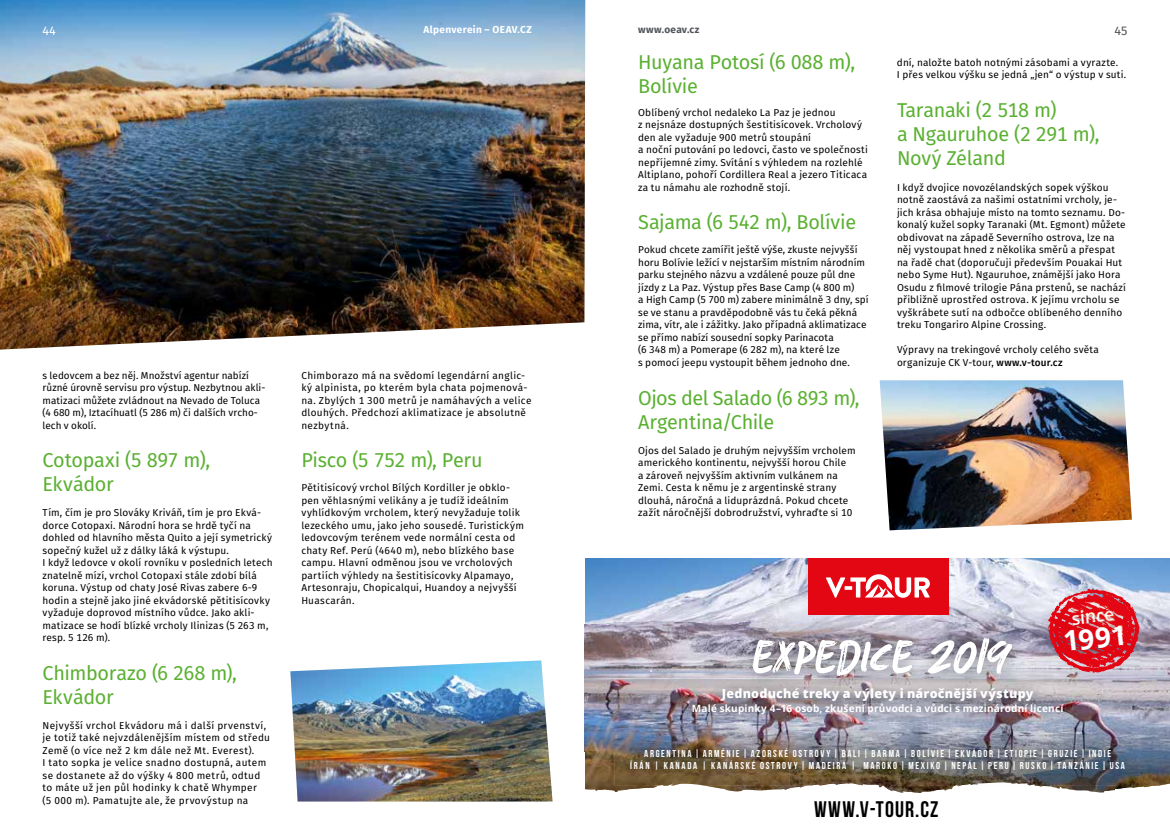
<style>
.page{position:relative;width:1170px;height:837px;background:#fff}
.page>*{position:absolute;margin:0;border:0;box-sizing:border-box;transform-origin:0 0}
.t1{font:55px "Markerfield W00";letter-spacing:.02em;color:#fff}
.t2{font:700 27.88px "Open Sans";color:#fff}
.t3{font:700 22.5px "Bebas Neue";letter-spacing:.055em;color:#000}
.t4{font:20px/24px "Fira Sans";letter-spacing:-.02em;color:#5ab031}
.t5{font:600 17.25px "Open Sans";color:#fff}
.t6{font:800 12.5px "Open Sans";letter-spacing:.015em;color:#fff}
.t7{font:12.5px "Fira Sans";color:#50535a}
.t8{font:12.5px "Fira Sans";color:#fff}
.t9{font:10px/12.5px "Fira Sans";letter-spacing:.015em;color:#000}
.t10{font:10px/12.5px "Fira Sans";letter-spacing:.035em;color:#000}
.t11{font:700 10px/12px "Bebas Neue";letter-spacing:.165em;color:#fff;text-align:center}
.t12{font:700 10px "Open Sans";letter-spacing:.02em;color:#fff}
.t13{font:700 10px "Fira Sans";letter-spacing:.035em;color:#fff}
.t14{font:700 10px "Fira Sans";letter-spacing:.035em;color:#50535a}
.s1{font-weight:500}
.s2{font-family:"Dobra";font-weight:500}
</style>
<div class="page">
<img style="left:0;top:0;width:585px;height:349px">
<img style="left:290px;top:660px;width:262px;height:141px">
<img style="left:879px;top:380px;width:252px;height:150px">
<img style="left:614px;top:622px;width:491px;height:171px">
<img style="left:585px;top:558px;width:115px;height:66px">
<img style="left:700px;top:558px;width:399px;height:64px">
<img style="left:1099px;top:558px;width:70px;height:234px">
<img style="left:585px;top:624px;width:29px;height:126px">
<img style="left:585px;top:750px;width:237px;height:41px">
<img style="left:878px;top:785px;width:83px;height:7px">
<img style="left:1029px;top:785px;width:70px;height:7px">
<img style="left:614px;top:622px;width:350px;height:81px">
<img style="left:614px;top:703px;width:525px;height:82px">
<img style="left:1047px;top:588px;width:92px;height:84px">
<div style="left:807px;top:557px;width:141px;height:57px;background:#e30613"></div>
<svg style="left:826px;top:574px;width:103px;height:23px"></svg>
<img style="left:1071px;top:593px;width:28px;height:18px">
<img style="left:1099px;top:593px;width:34px;height:29px">
<p class="t8" style="left:43px;top:22px;width:15px">44</p>
<p class="t13" style="left:423px;top:22px;width:110px">Alpenverein – OEAV.CZ</p>
<p class="t9" style="left:43px;top:369px;width:224px">s ledovcem a bez něj. Množství agentur nabízí různé úrovně servisu pro výstup. Nezbytnou akli&shy;matizaci můžete zvládnout na Nevado de Toluca (4 680 m), Iztacíhuatl (5 286 m) či dalších vrcho&shy;lech v okolí.</p>
<h3 class="t4" style="left:43px;top:449px;width:169px">Cotopaxi (5 897 m),<br>Ekvádor</h3>
<p class="t9" style="left:43px;top:507px;width:231px">Tím, čím je pro Slováky Kriváň, tím je pro Ekvá&shy;dorce Cotopaxi. Národní hora se hrdě tyčí na dohled od hlavního města Quito a její symetrický sopečný kužel už z dálky láká k výstupu.<br>I když ledovce v okolí rovníku v posledních letech znatelně mízí, vrchol Cotopaxi stále zdobí bílá koruna. Výstup od chaty José Rivas zabere 6-9 hodin a stejně jako jiné ekvádorské pětitisícovky vyžaduje doprovod místního vůdce. Jako akli&shy;matizace se hodí blízké vrcholy Ilinizas (5 263 m, resp. 5 126 m).</p>
<h3 class="t4" style="left:43px;top:662px;width:196px">Chimborazo (6 268 m),<br>Ekvádor</h3>
<p class="t10" style="left:43px;top:719px;width:229px">Nejvyšší vrchol Ekvádoru má i další prvenství, je totiž také nejvzdálenějším místem od středu Země (o více než 2 km dále než Mt. Everest).<br>I tato sopka je velice snadno dostupná, autem se dostanete až do výšky 4 800 metrů, odtud to máte už jen půl hodinky k chatě Whymper<br>(5 000 m). Pamatujte ale, že prvovýstup na</p>
<p class="t10" style="left:301px;top:369px;width:232px">Chimborazo má na svědomí legendární anglic&shy;ký alpinista, po kterém byla chata pojmenová&shy;na. Zbylých 1 300 metrů je namáhavých a velice dlouhých. Předchozí aklimatizace je absolutně nezbytná.</p>
<h3 class="t4" style="left:301px;top:449px;width:183px">Pisco (5 752 m), Peru</h3>
<p class="t9" style="left:301px;top:482px;width:224px">Pětitisícový vrchol Bílých Kordiller je obklo&shy;pen věhlasnými velikány a je tudíž ideálním vyhlídkovým vrcholem, který nevyžaduje tolik lezeckého umu, jako jeho sousedé. Turistickým ledovcovým terénem vede normální cesta od chaty Ref. Perú (4640 m), nebo blízkého base campu. Hlavní odměnou jsou ve vrcholových partiích výhledy na šestitisícovky Alpamayo, Artesonraju, Chopicalqui, Huandoy a nejvyšší Huascarán.</p>
<p class="t14" style="left:638px;top:22px;width:63px">www.oeav.cz</p>
<p class="t7" style="left:1114px;top:22px;width:14px">45</p>
<h3 class="t4" style="left:638px;top:51px;width:218px">Huyana Potosí (6 088 m),<br>Bolívie</h3>
<p class="t9" style="left:638px;top:107px;width:231px">Oblíbený vrchol nedaleko La Paz je jednou<br>z nejsnáze dostupných šestitisícovek. Vrcholový den ale vyžaduje 900 metrů stoupání<br>a noční putování po ledovci, často ve společnosti nepříjemné zimy. Svítání s výhledem na rozlehlé Altiplano, pohoří Cordillera Real a jezero Titicaca za tu námahu ale rozhodně stojí.</p>
<h3 class="t4" style="left:638px;top:212px;width:219px">Sajama (6 542 m), Bolívie</h3>
<p class="t9" style="left:638px;top:244px;width:232px">Pokud chcete zamířit ještě výše, zkuste nejvyšší horu Bolívie ležící v nejstarším místním národním parku stejného názvu a vzdálené pouze půl dne jízdy z La Paz. Výstup přes Base Camp (4 800 m)<br>a High Camp (5 700 m) zabere minimálně 3 dny, spí se ve stanu a pravděpodobně vás tu čeká pěkná zima, vítr, ale i zážitky. Jako případná aklimatizace se přímo nabízí sousední sopky Parinacota<br>(6 348 m) a Pomerape (6 282 m), na které lze<br>s pomocí jeepu vystoupit během jednoho dne.</p>
<h3 class="t4" style="left:638px;top:387px;width:223px">Ojos del Salado (6 893 m),<br>Argentina/Chile</h3>
<p class="t9" style="left:638px;top:444px;width:219px">Ojos del Salado je druhým nejvyšším vrcholem amerického kontinentu, nejvyšší horou Chile<br>a zároveň nejvyšším aktivním vulkánem na Zemi. Cesta k němu je z argentinské strany dlouhá, náročná a liduprázdná. Pokud chcete zažít náročnější dobrodružství, vyhraďte si 10</p>
<p class="t9" style="left:896px;top:57px;width:231px">dní, naložte batoh notnými zásobami a vyrazte.<br>I přes velkou výšku se jedná „jen“ o výstup v suti.</p>
<h3 class="t4" style="left:896px;top:99px;width:204px">Taranaki (2 518 m)<br>a Ngauruhoe (2 291 m),<br>Nový Zéland</h3>
<p class="t9" style="left:896px;top:182px;width:230px">I když dvojice novozélandských sopek výškou notně zaostává za našimi ostatními vrcholy, je&shy;jich krása obhajuje místo na tomto seznamu. Do&shy;konalý kužel sopky Taranaki (Mt. Egmont) můžete obdivovat na západě Severního ostrova, lze na něj vystoupat hned z několika směrů a přespat na řadě chat (doporučuji především Pouakai Hut nebo Syme Hut). Ngauruhoe, známější jako Hora Osudu z filmové trilogie Pána prstenů, se nachází přibližně uprostřed ostrova. K jejímu vrcholu se vyškrábete sutí na odbočce oblíbeného denního treku Tongariro Alpine Crossing.</p>
<p class="t9" style="left:896px;top:344px;width:203px">Výpravy na trekingové vrcholy celého světa organizuje CK V-tour, <span class="s1">www.v-tour.cz</span></p>
<h3 class="t5" style="left:1070px;top:606px;width:44px;rotate:-6deg">since</h3>
<h2 class="t2" style="left:1061px;top:621px;width:65px;rotate:-6deg">1991</h2>
<h1 class="t1" style="left:751px;top:623px;width:254px">EXPEDICE 2019</h1>
<p class="t6" style="left:722px;top:683px;width:313px">Jednoduché treky a výlety i náročnější výstupy</p>
<p class="t12" style="left:692px;top:700px;width:373px">Malé skupinky 4–16 osob, zkušení průvodci a vůdci s mezinárodní licencí</p>
<p class="t11" style="left:630px;top:747px;width:496px">ARGENTINA <span class="s2">|</span> ARMÉNIE <span class="s2">|</span> AZORSKÉ OSTROVY <span class="s2">|</span> BALI <span class="s2">|</span> BARMA <span class="s2">|</span> BOLÍVIE <span class="s2">|</span> EKVÁDOR <span class="s2">|</span> ETIOPIE <span class="s2">|</span> GRUZIE <span class="s2">|</span> INDIE<br>ÍRÁN | KANADA | KANÁRSKÉ OSTROVY <span class="s2">|</span> MADEIRA | MAROKO <span class="s2">|</span> MEXIKO <span class="s2">|</span> NEPÁL <span class="s2">|</span> PERU <span class="s2">|</span> RUSKO <span class="s2">|</span> TANZÁNIE <span class="s2">|</span> USA</p>
<h3 class="t3" style="left:814px;top:796px;width:126px">WWW.V-TOUR.CZ</h3>
</div>
